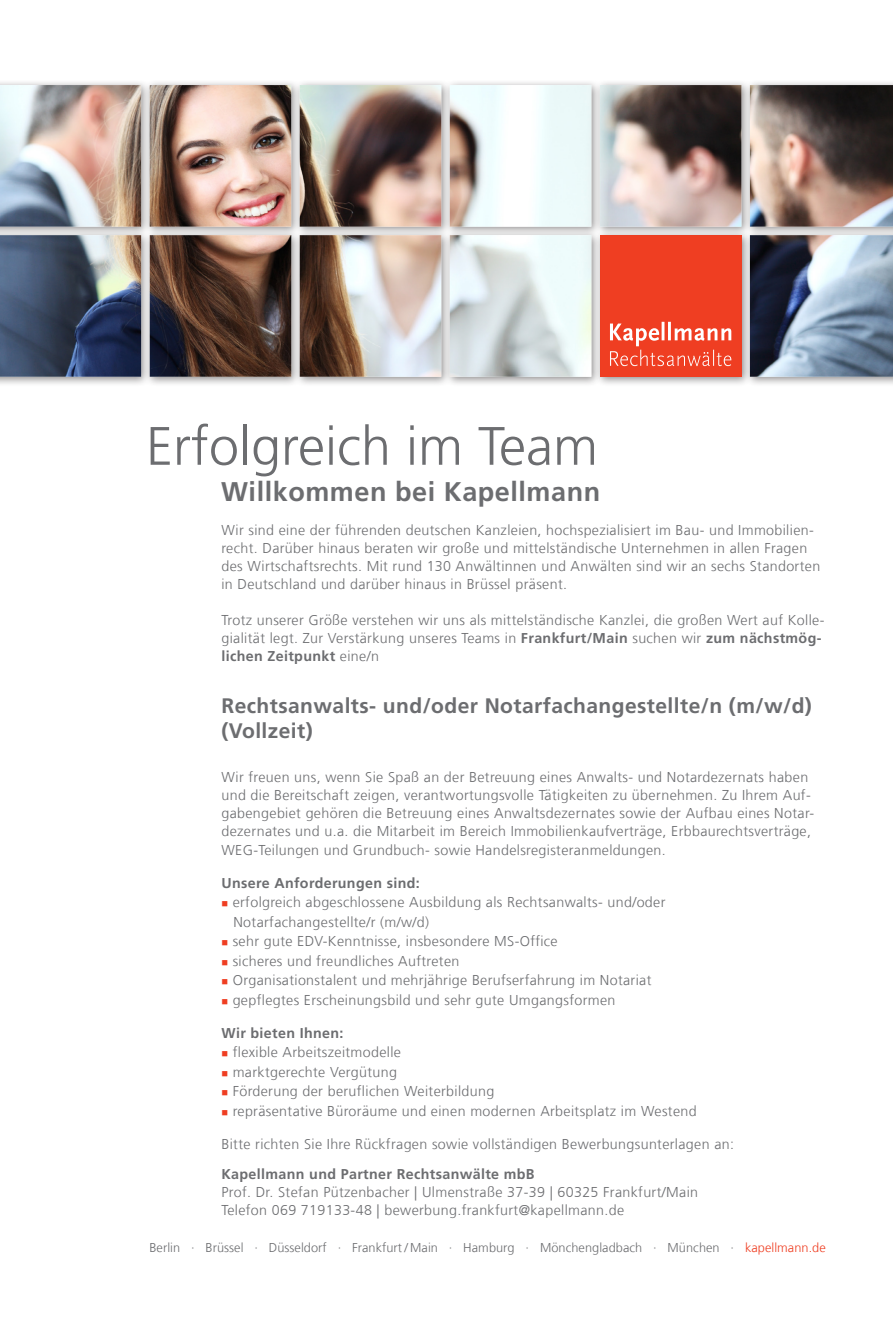
<style>
.page{position:relative;width:893px;height:1327px;background:#fff}
.page>*{position:absolute;margin:0;border:0;box-sizing:border-box;transform-origin:0 0}
.t1{font:300 54px "Frutiger LT Com";color:#6c6d70}
.t2{font:700 27px "Frutiger LT Com";letter-spacing:.02em;color:#6c6d70}
.t3{font:700 21px/25.5px "Frutiger LT Com";letter-spacing:.02em;color:#6c6d70}
.t4{font:300 14.25px/18px "Frutiger LT Com";letter-spacing:.025em;color:#6c6d70}
.t5{font:700 14.25px "Frutiger LT Com";letter-spacing:.025em;color:#6c6d70}
.t6{font:300 12.75px "Frutiger LT Com";letter-spacing:.005em;color:#6c6d70}
.s1{font-weight:700}
.s2{color:#ef3e22}
</style>
<div class="page">
<div style="left:0;top:79px;width:893px;height:308px;background:#231f20;opacity:.5"></div>
<img style="left:0;top:85px;width:893px;height:292px">
<p class="t1" style="left:146px;top:415px;width:453px">Erfolgreich im Team</p>
<p class="t2" style="left:221px;top:476px;width:381px">Willkommen bei Kapellmann</p>
<p class="t4" style="left:221px;top:521px;width:600px">Wir sind eine der führenden deutschen Kanzleien, hochspezialisiert im Bau- und Immobilien&shy;recht. Darüber hinaus beraten wir große und mittelständische Unternehmen in allen Fragen des Wirtschaftsrechts. Mit rund 130 Anwältinnen und Anwälten sind wir an sechs Standorten in Deutschland und darüber hinaus in Brüssel präsent.</p>
<p class="t4" style="left:221px;top:611px;width:604px">Trotz unserer Größe verstehen wir uns als mittelständische Kanzlei, die großen Wert auf Kolle&shy;gialität legt. Zur Verstärkung unseres Teams in <span class="s1">Frankfurt/Main</span> suchen wir <span class="s1">zum nächstmög&shy;lichen Zeitpunkt</span> eine/n</p>
<p class="t3" style="left:221px;top:693px;width:592px">Rechtsanwalts- und/oder Notarfachangestellte/n (m/w/d) (Vollzeit)</p>
<p class="t4" style="left:221px;top:768px;width:594px">Wir freuen uns, wenn Sie Spaß an der Betreuung eines Anwalts- und Notardezernats haben und die Bereitschaft zeigen, verantwortungsvolle Tätigkeiten zu übernehmen. Zu Ihrem Auf&shy;gabengebiet gehören die Betreuung eines Anwaltsdezernates sowie der Aufbau eines Notar&shy;dezernates und u.a. die Mitarbeit im Bereich Immobilienkaufverträge, Erbbaurechtsverträge, WEG-Teilungen und Grundbuch- sowie Handelsregisteranmeldungen.</p>
<p class="t5" style="left:221px;top:874px;width:200px">Unsere Anforderungen sind:</p>
<p class="t4" style="left:233px;top:892px;width:433px;line-height:19.5px;text-indent:-12px"><span class="s2">■</span> erfolgreich abgeschlossene Ausbildung als Rechtsanwalts- und/oder<br>Notarfachangestellte/r (m/w/d)</p>
<p class="t4" style="left:221px;top:932px;width:338px"><span class="s2">■</span> sehr gute EDV-Kenntnisse, insbesondere MS-Office</p>
<p class="t4" style="left:221px;top:951px;width:239px"><span class="s2">■</span> sicheres und freundliches Auftreten</p>
<p class="t4" style="left:221px;top:971px;width:432px"><span class="s2">■</span> Organisationstalent und mehrjährige Berufserfahrung im Notariat</p>
<p class="t4" style="left:221px;top:990px;width:395px"><span class="s2">■</span> gepflegtes Erscheinungsbild und sehr gute Umgangsformen</p>
<p class="t5" style="left:221px;top:1024px;width:124px">Wir bieten Ihnen:</p>
<p class="t4" style="left:221px;top:1043px;width:181px"><span class="s2">■</span> flexible Arbeitszeitmodelle</p>
<p class="t4" style="left:221px;top:1062px;width:177px"><span class="s2">■</span> marktgerechte Vergütung</p>
<p class="t4" style="left:221px;top:1082px;width:274px"><span class="s2">■</span> Förderung der beruflichen Weiterbildung</p>
<p class="t4" style="left:221px;top:1101px;width:477px"><span class="s2">■</span> repräsentative Büroräume und einen modernen Arbeitsplatz im Westend</p>
<p class="t4" style="left:221px;top:1134px;width:514px">Bitte richten Sie Ihre Rückfragen sowie vollständigen Bewerbungsunterlagen an:</p>
<p class="t5" style="left:221px;top:1166px;width:315px">Kapellmann und Partner Rechtsanwälte mbB</p>
<p class="t4" style="left:221px;top:1183px;width:478px">Prof. Dr. Stefan Pützenbacher | Ulmenstraße 37-39 | 60325 Frankfurt/Main</p>
<p class="t4" style="left:221px;top:1201px;width:404px">Telefon 069 719133-48 | bewerbung.frankfurt@kapellmann.de</p>
<p class="t6" style="left:149px;top:1239px;width:678px">Berlin · Brüssel · Düsseldorf · Frankfurt / Main · Hamburg · Mönchengladbach · München · <span class="s2">kapellmann.de</span></p>
</div>
